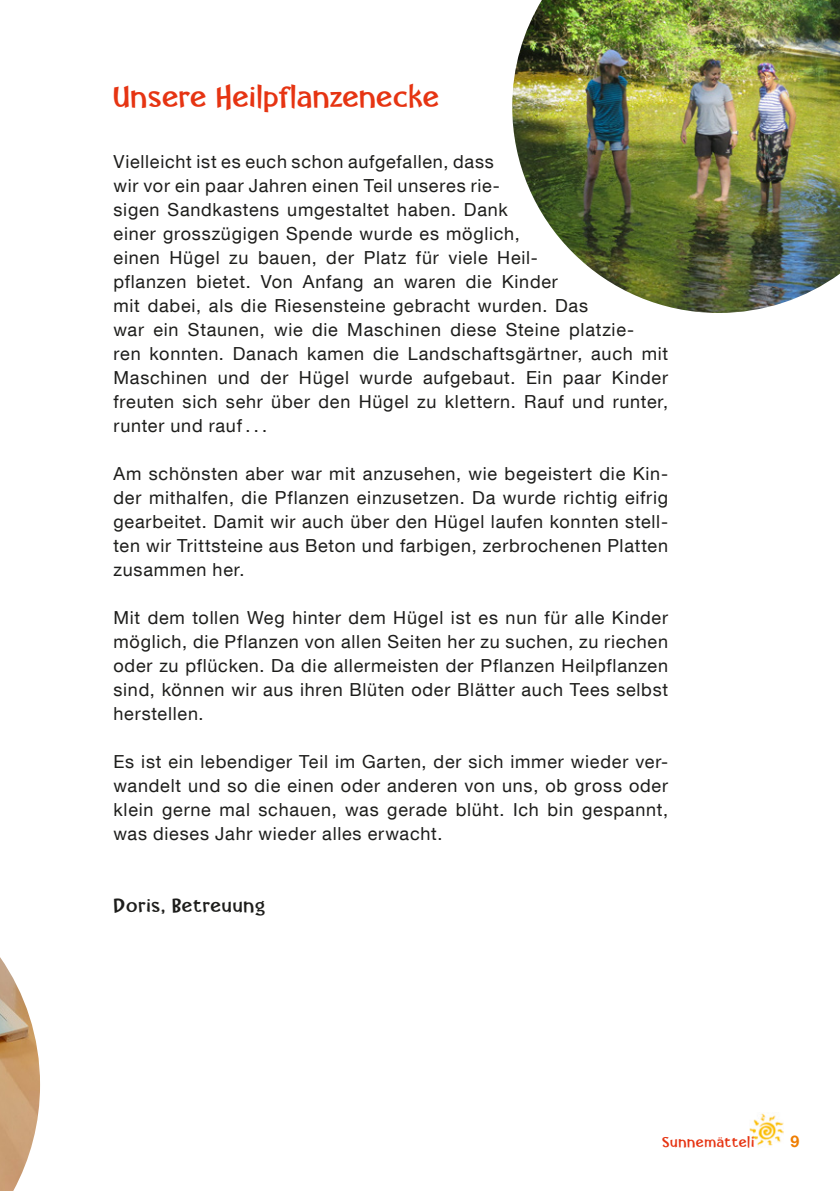
<style>
.page{position:relative;width:840px;height:1191px;background:#fff}
.page>*{position:absolute;margin:0;border:0;box-sizing:border-box;transform-origin:0 0}
.t1{font:28px "Happy Day Black Pro";letter-spacing:.025em;color:#e63412}
.t2{font:18px/24px "Helvetica Neue LT Com";letter-spacing:.04em;color:#1d1d1b;text-align:justify}
.t3{font:18px "Happy Day Black Pro";letter-spacing:.05em;color:#1d1d1b}
.t4{font:700 16px "Helvetica Neue LT Com";color:#ef7d00}
.t5{font:13.6px "Happy Day Black Pro";letter-spacing:.05em;color:#e63412}
</style>
<div class="page">
<img style="left:0;top:957px;width:40px;height:234px">
<img style="left:512px;top:0;width:327px;height:313px">
<img style="left:749px;top:1113px;width:34px;height:33px">
<h1 class="t1" style="left:113px;top:80px;width:327px">Unsere Heilpflanzenecke</h1>
<p class="t2" style="left:113px;top:149px;width:556px;text-align:left">Vielleicht ist es euch schon aufgefallen, dass<br>wir vor ein paar Jahren einen Teil unseres rie-<br>sigen Sandkastens umgestaltet haben. Dank<br>einer grosszügigen Spende wurde es möglich,<br>einen Hügel zu bauen, der Platz für viele Heil-<br>pflanzen bietet. Von Anfang an waren die Kinder<br>mit dabei, als die Riesensteine gebracht wurden. Das<br>war ein Staunen, wie die Maschinen diese Steine platzie-<br>ren konnten. Danach kamen die Landschaftsgärtner, auch mit Maschinen und der Hügel wurde aufgebaut. Ein paar Kinder freuten sich sehr über den Hügel zu klettern. Rauf und runter, runter und rauf . . .</p>
<p class="t2" style="left:113px;top:461px;width:556px">Am schönsten aber war mit anzusehen, wie begeistert die Kin&shy;der mithalfen, die Pflanzen einzusetzen. Da wurde richtig eifrig gearbeitet. Damit wir auch über den Hügel laufen konnten stell&shy;ten wir Trittsteine aus Beton und farbigen, zerbrochenen Platten zusammen her.</p>
<p class="t2" style="left:113px;top:605px;width:556px">Mit dem tollen Weg hinter dem Hügel ist es nun für alle Kinder möglich, die Pflanzen von allen Seiten her zu suchen, zu riechen oder zu pflücken. Da die allermeisten der Pflanzen Heilpflanzen sind, können wir aus ihren Blüten oder Blätter auch Tees selbst herstellen.</p>
<p class="t2" style="left:113px;top:749px;width:556px">Es ist ein lebendiger Teil im Garten, der sich immer wieder ver&shy;wandelt und so die einen oder anderen von uns, ob gross oder klein gerne mal schauen, was gerade blüht. Ich bin gespannt, was dieses Jahr wieder alles erwacht.</p>
<p class="t3" style="left:113px;top:894px;width:153px">Doris, Betreuung</p>
<p class="t5" style="left:661px;top:1133px;width:93px">Sunnemätteli</p>
<p class="t4" style="left:789px;top:1131px;width:10px">9</p>
</div>
